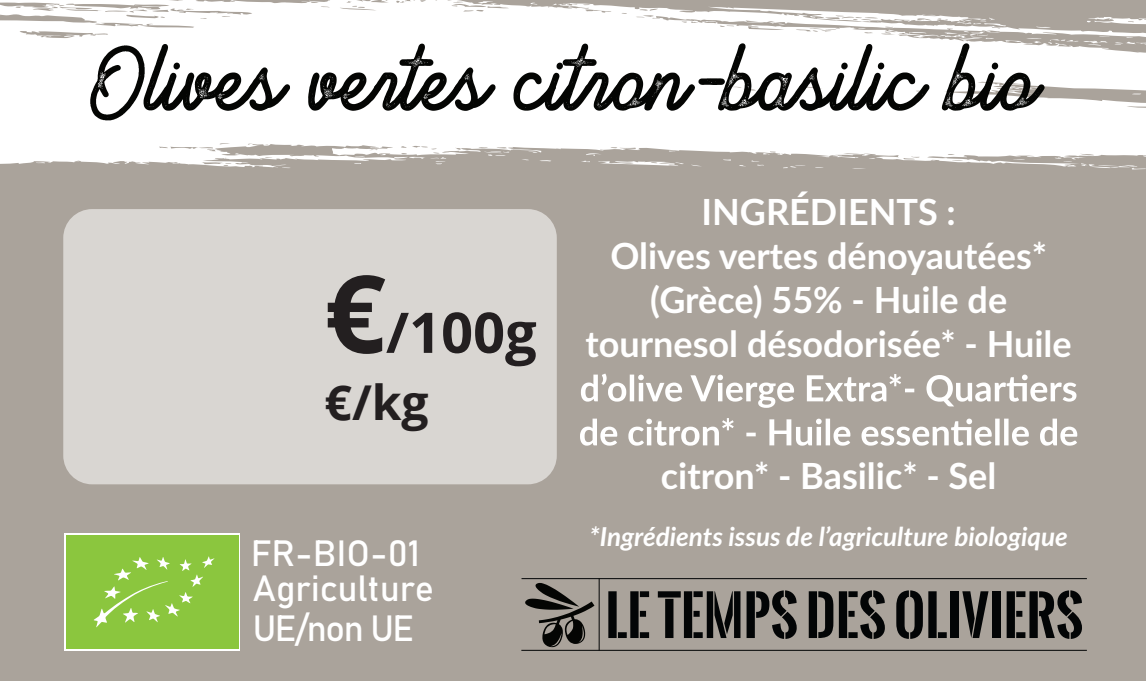
<style>
.page{position:relative;width:1146px;height:681px;background:#fff}
.page>*{position:absolute;margin:0;border:0;box-sizing:border-box;transform-origin:0 0}
.t1{font:76px "Brandon Smith Stamp";color:#040503}
.t2{font:700 56px "Open Sans";color:#231f20}
.t3{font:700 48px "Open Sans";color:#231f20}
.t4{font:700 36px/44px "Lato";color:#fff;text-align:center}
.t5{font:36px/40px "Bahnschrift";color:#fff}
.t6{font:italic 700 26px "Lato";color:#fff}
.s1{font-size:108px}
</style>
<div class="page">
<div style="left:0;top:0;width:1145px;height:680px;background:#aaa39b"></div>
<svg style="left:0;top:0;width:1145px;height:168px;background:#f4f3f2"></svg>
<svg style="left:806px;top:155px;width:52px;height:3px"></svg>
<svg style="left:1054px;top:158px;width:91px;height:12px"></svg>
<svg style="left:1024px;top:88px;width:25px;height:2px"></svg>
<svg style="left:853px;top:168px;width:12px;height:1px"></svg>
<svg style="left:848px;top:95px;width:23px;height:4px"></svg>
<svg style="left:795px;top:92px;width:23px;height:3px"></svg>
<svg style="left:782px;top:165px;width:23px;height:3px"></svg>
<svg style="left:580px;top:150px;width:104px;height:16px"></svg>
<svg style="left:539px;top:160px;width:12px;height:1px"></svg>
<svg style="left:552px;top:3px;width:6px;height:2px"></svg>
<svg style="left:526px;top:151px;width:11px;height:2px"></svg>
<svg style="left:483px;top:151px;width:26px;height:5px"></svg>
<svg style="left:478px;top:1px;width:16px;height:2px"></svg>
<svg style="left:430px;top:157px;width:17px;height:7px"></svg>
<svg style="left:701px;top:7px;width:444px;height:39px"></svg>
<hr style="left:521px;top:649px;width:565px;height:1px;background:#030506">
<svg style="left:525px;top:583px;width:69px;height:64px"></svg>
<hr style="left:598px;top:578px;width:1px;height:72px;background:#030506">
<div style="left:618px;top:632px;width:8px;height:5px;background:#030506"></div>
<div style="left:608px;top:591px;width:8px;height:46px;background:#030506"></div>
<div style="left:639px;top:632px;width:10px;height:5px;background:#030506"></div>
<div style="left:639px;top:610px;width:7px;height:6px;background:#030506"></div>
<div style="left:639px;top:591px;width:10px;height:5px;background:#030506"></div>
<div style="left:630px;top:591px;width:8px;height:46px;background:#030506"></div>
<div style="left:665px;top:598px;width:8px;height:39px;background:#030506"></div>
<div style="left:657px;top:591px;width:23px;height:6px;background:#030506"></div>
<div style="left:693px;top:632px;width:9px;height:5px;background:#030506"></div>
<svg style="left:693px;top:610px;width:6px;height:6px"></svg>
<div style="left:693px;top:591px;width:9px;height:5px;background:#030506"></div>
<div style="left:683px;top:591px;width:9px;height:46px;background:#030506"></div>
<svg style="left:706px;top:591px;width:34px;height:46px"></svg>
<svg style="left:746px;top:590px;width:50px;height:48px"></svg>
<svg style="left:808px;top:591px;width:25px;height:46px"></svg>
<div style="left:848px;top:632px;width:9px;height:5px;background:#030506"></div>
<svg style="left:848px;top:610px;width:6px;height:6px"></svg>
<div style="left:848px;top:591px;width:9px;height:5px;background:#030506"></div>
<div style="left:838px;top:591px;width:9px;height:46px;background:#030506"></div>
<svg style="left:860px;top:590px;width:24px;height:48px"></svg>
<svg style="left:896px;top:590px;width:26px;height:48px"></svg>
<div style="left:937px;top:632px;width:9px;height:5px;background:#030506"></div>
<div style="left:928px;top:591px;width:8px;height:46px;background:#030506"></div>
<div style="left:950px;top:591px;width:8px;height:46px;background:#030506"></div>
<svg style="left:962px;top:591px;width:26px;height:46px"></svg>
<div style="left:992px;top:591px;width:8px;height:46px;background:#030506"></div>
<div style="left:1016px;top:632px;width:9px;height:5px;background:#030506"></div>
<svg style="left:1016px;top:610px;width:6px;height:6px"></svg>
<div style="left:1016px;top:591px;width:9px;height:5px;background:#030506"></div>
<div style="left:1006px;top:591px;width:8px;height:46px;background:#030506"></div>
<svg style="left:1029px;top:590px;width:52px;height:48px"></svg>
<hr style="left:521px;top:577px;width:565px;height:2px;background:#030506">
<div style="left:63px;top:209px;width:493px;height:275px;background:#d9d6d2;border-radius:29px"></div>
<div style="left:64px;top:533px;width:176px;height:117px;background:linear-gradient(to bottom,#8bc63e,#8bc63e)"></div>
<div style="left:66px;top:535px;width:172px;height:113px;background:#8bc63e"></div>
<svg style="left:93px;top:556px;width:121px;height:71px"></svg>
<svg style="left:580px;top:373px;width:496px;height:34px"></svg>
<svg style="left:580px;top:418px;width:497px;height:27px"></svg>
<h1 class="t1" style="left:90px;top:24px;width:950px">Olives vertes citron-basilic bio</h1>
<h2 class="t2" style="left:324px;top:293px;width:214px"><span class="s1">€</span>/100g</h2>
<h3 class="t3" style="left:324px;top:368px;width:106px">€/kg</h3>
<p class="t5" style="left:251px;top:530px;width:171px">FR-BIO-01</p>
<p class="t5" style="left:253px;top:565px;width:183px">Agriculture<br>UE/non UE</p>
<p class="t4" style="left:585px;top:188px;width:487px">INGRÉDIENTS :<br>Olives vertes dénoyautées* (Grèce) 55% - Huile de tournesol désodorisée* - Huile</p>
<p class="t4" style="left:660px;top:452px;width:337px">citron* - Basilic* - Sel</p>
<p class="t6" style="left:589px;top:516px;width:479px">*Ingrédients issus de l’agriculture biologique</p>
</div>
